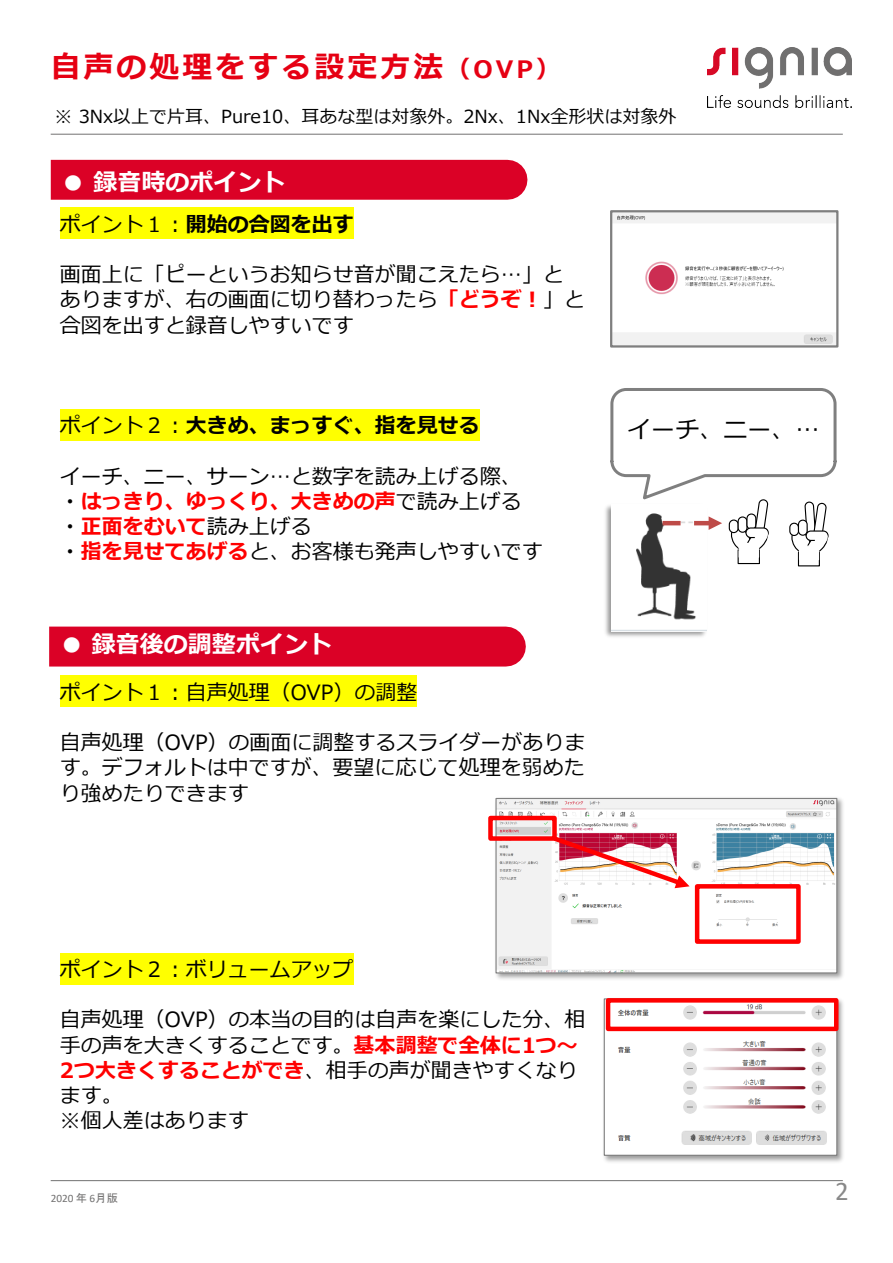
<style>
.page{position:relative;width:893px;height:1263px;background:#fff}
.page>*{position:absolute;margin:0;border:0;box-sizing:border-box;transform-origin:0 0}
.t1{font:700 30px "Meiryo";letter-spacing:.1em;color:#e60013}
.t2{font:27px "Calibri";color:#898989}
.t3{font:700 24px "Meiryo";color:#fff}
.t4{font:24px "Meiryo";color:#000}
.t5{font:21px/25.2px "Meiryo";color:#000}
.t6{font:700 21px "Meiryo";color:#000}
.t7{font:700 21px "Meiryo";color:#f00}
.t8{font:18px "Meiryo";color:#000}
.t9{font:11.25px "Calibri";color:#727171}
.s1{font-size:24px}
.s2{font-weight:400}
.s3{font-weight:700;color:#f00}
.s4{color:#000}
.s5{font-weight:400;color:#000}
.s6{font-weight:700}
.s7{font-family:"MS Gothic"}
</style>
<div class="page">
<hr style="left:51px;top:134px;width:791px;height:1px;background:#727171">
<hr style="left:51px;top:1180px;width:791px;height:1px;background:#727171">
<img style="left:707px;top:48px;width:144px;height:59px">
<div style="left:51px;top:160px;width:476px;height:40px;background:#db0126"></div>
<div style="left:49px;top:627px;width:477px;height:40px;background:#db0126"></div>
<div style="left:60px;top:208px;width:126px;height:31px;background:#ff0"></div>
<div style="left:186px;top:208px;width:168px;height:31px;background:#ff0"></div>
<div style="left:60px;top:409px;width:126px;height:32px;background:#ff0"></div>
<div style="left:186px;top:409px;width:294px;height:32px;background:#ff0"></div>
<img style="left:605px;top:506px;width:102px;height:131px">
<img style="left:611px;top:557px;width:95px;height:75px">
<img style="left:613px;top:213px;width:222px;height:132px">
<div style="left:610px;top:210px;width:228px;height:138px;border:2px solid #7f7f7f"></div>
<div style="left:737px;top:549px;width:23px;height:15px;background:#fff;border:1px solid #000"></div>
<div style="left:738px;top:543px;width:21px;height:15px;background:#fff"></div>
<div style="left:798px;top:552px;width:22px;height:14px;border:1px solid #000"></div>
<div style="left:799px;top:546px;width:20px;height:14px;background:#fff"></div>
<svg style="left:609px;top:388px;width:228px;height:169px"></svg>
<img style="left:492px;top:797px;width:351px;height:182px">
<img style="left:497px;top:800px;width:338px;height:171px">
<div style="left:495px;top:798px;width:342px;height:175px;border:1px solid #7f7f7f"></div>
<div style="left:60px;top:676px;width:231px;height:31px;background:#ff0"></div>
<div style="left:291px;top:676px;width:42px;height:31px;background:#ff0"></div>
<div style="left:333px;top:676px;width:84px;height:31px;background:#ff0"></div>
<div style="left:60px;top:953px;width:293px;height:31px;background:#ff0"></div>
<div style="left:488px;top:816px;width:68px;height:25px;border:4px solid #f00"></div>
<div style="left:695px;top:884px;width:105px;height:60px;border:4px solid #f00"></div>
<svg style="left:548px;top:833px;width:141px;height:55px"></svg>
<img style="left:604px;top:999px;width:239px;height:163px">
<img style="left:605px;top:1000px;width:230px;height:154px">
<div style="left:603px;top:998px;width:234px;height:158px;border:1px solid #7f7f7f"></div>
<div style="left:606px;top:998px;width:232px;height:33px;border:4px solid #f00"></div>
<p class="t1" style="left:51px;top:46px;width:510px">自声の処理をする設定方法<span class="s1">（OVP）</span></p>
<p class="t8" style="left:54px;top:104px;width:623px">※ 3Nx以上で片耳、Pure10、耳あな型は対象外。2Nx、1Nx全形状は対象外</p>
<p class="t3" style="left:61px;top:165px;width:226px">● 録音時のポイント</p>
<p class="t6" style="left:60px;top:209px;width:295px"><span class="s2">ポイント１：</span>開始の合図を出す</p>
<p class="t5" style="left:60px;top:263px;width:505px">画面上に「ピーというお知らせ音が聞こえたら…」と</p>
<p class="t5" style="left:60px;top:288px;width:526px">ありますが、右の画面に切り替わったら<span class="s3">「どうぞ！</span>」と合図を出すと録音しやすいです</p>
<p class="t6" style="left:60px;top:411px;width:421px"><span class="s2">ポイント２：</span>大きめ、まっすぐ、指を見せる</p>
<p class="t5" style="left:60px;top:465px;width:463px">イーチ、ニー、サーン…と数字を読み上げる際、</p>
<p class="t7" style="left:60px;top:486px;width:463px"><span class="s4">・</span>はっきり、ゆっくり、大きめの声<span class="s5">で読み上げる</span></p>
<p class="t7" style="left:60px;top:512px;width:253px"><span class="s4">・</span>正面をむいて<span class="s5">読み上げる</span></p>
<p class="t5" style="left:60px;top:540px;width:484px"><span class="s6">・</span><span class="s3">指を見せてあげる</span>と、お客様も発声しやすいです</p>
<p class="t3" style="left:60px;top:628px;width:274px">● 録音後の調整ポイント</p>
<p class="t5" style="left:60px;top:681px;width:359px">ポイント１：自声処理（OVP）の調整</p>
<p class="t5" style="left:60px;top:731px;width:527px;text-align:justify">自声処理（OVP）の画面に調整するスライダーがあります。デフォルトは中ですが、要望に応じて処理を弱めたり強めたりできます</p>
<p class="t4" style="left:627px;top:413px;width:194px">イーチ、ニー、…</p>
<p class="t5" style="left:60px;top:958px;width:295px">ポイント２：ボリュームアップ</p>
<p class="t5" style="left:60px;top:1008px;width:527px">自声処理（OVP）の本当の目的は自声を楽にした分、相手の声を大きくすることです。<span class="s3">基本調整で全体に1つ～<br>2つ大きくすることができ</span>、相手の声が聞きやすくなります。</p>
<p class="t5" style="left:60px;top:1109px;width:190px">※個人差はあります</p>
<p class="t9" style="left:51px;top:1191px;width:69px">2020 <span class="s7">年</span> 6<span class="s7">月版</span></p>
<p class="t2" style="left:835px;top:1172px;width:15px">2</p>
</div>
